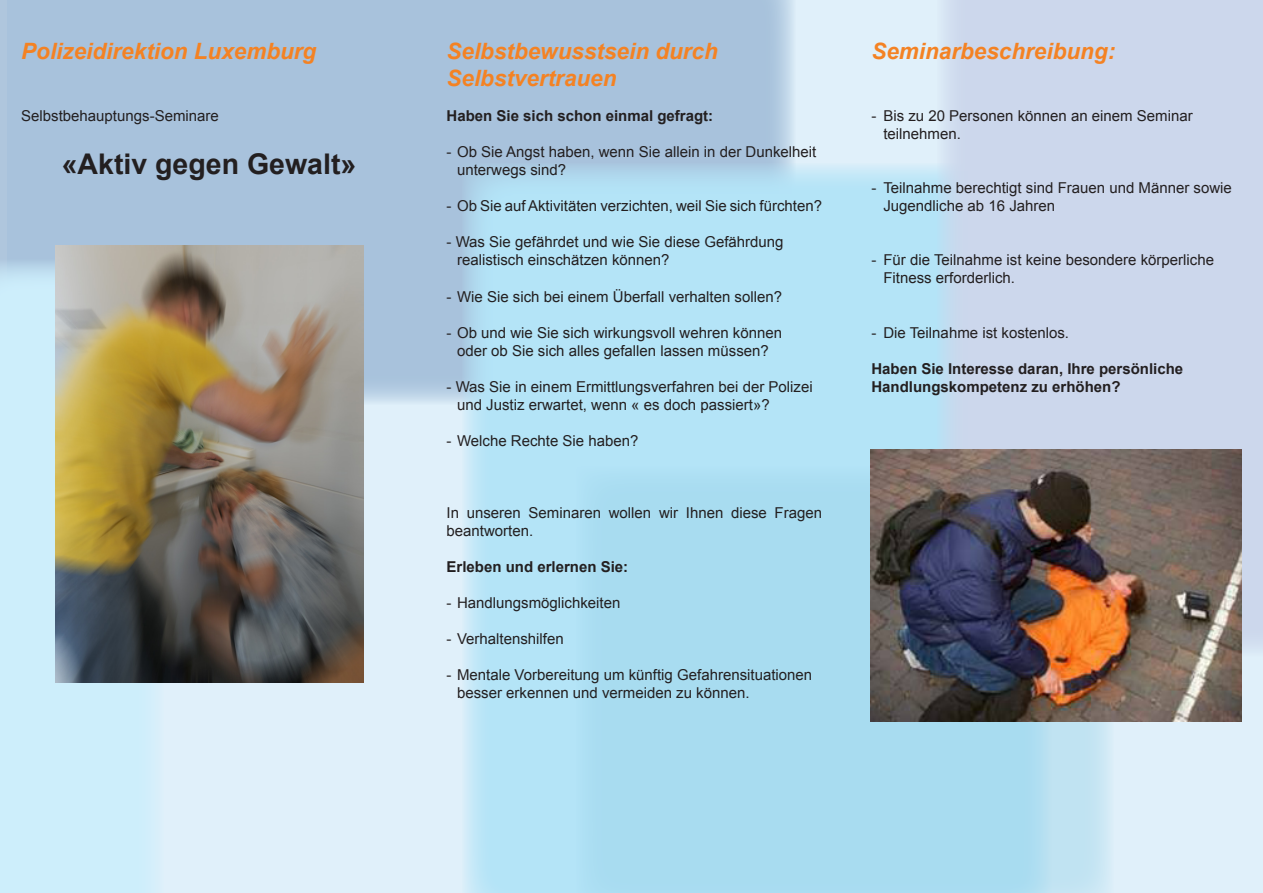
<style>
.page{position:relative;width:1263px;height:893px;background:#fff}
.page>*{position:absolute;margin:0;border:0;box-sizing:border-box;transform-origin:0 0}
.t1{font:700 28.5px "Arial";color:#231f20}
.t2{font:italic 700 22.5px "Arial";color:#f48223}
.t3{font:15px/18px "Arial";color:#231f20}
.t4{font:700 15px/18px "Arial";color:#231f20}
</style>
<div class="page">
<div style="left:7px;top:0;width:1256px;height:893px;background:#e0f0fa"></div>
<div style="left:0;top:0;width:796px;height:405px;background:#a8c2dc"></div>
<svg style="left:462px;top:163px;width:475px;height:730px;fill:#b4e4f7"></svg>
<div style="left:937px;top:0;width:326px;height:656px;background:#ccd7ec"></div>
<div style="left:0;top:259px;width:164px;height:634px;background:#cdeefb"></div>
<svg style="left:576px;top:466px;width:538px;height:427px;fill:#a8dcf0"></svg>
<img style="left:56px;top:245px;width:307px;height:437px">
<img style="left:871px;top:449px;width:371px;height:272px">
<p class="t2" style="left:21px;top:36px;width:297px">Polizeidirektion Luxemburg</p>
<p class="t2" style="left:871px;top:36px;width:245px">Seminarbeschreibung:</p>
<p class="t2" style="left:446px;top:36px;width:273px">Selbstbewusstsein durch</p>
<p class="t2" style="left:446px;top:63px;width:172px">Selbstvertrauen</p>
<p class="t3" style="left:21px;top:107px;width:199px">Selbstbehauptungs-Seminare</p>
<p class="t1" style="left:62px;top:145px;width:296px">«Aktiv gegen Gewalt»</p>
<p class="t4" style="left:446px;top:108px;width:268px">Haben Sie sich schon einmal gefragt:</p>
<p class="t3" style="left:446px;top:143px;width:371px">- Ob Sie Angst haben, wenn Sie allein in der Dunkelheit</p>
<p class="t3" style="left:457px;top:161px;width:111px">unterwegs sind?</p>
<p class="t3" style="left:446px;top:197px;width:377px">- Ob Sie auf Aktivitäten verzichten, weil Sie sich fürchten?</p>
<p class="t3" style="left:446px;top:233px;width:339px">- Was Sie gefährdet und wie Sie diese Gefährdung</p>
<p class="t3" style="left:457px;top:251px;width:214px">realistisch einschätzen können?</p>
<p class="t3" style="left:446px;top:287px;width:337px">- Wie Sie sich bei einem Überfall verhalten sollen?</p>
<p class="t3" style="left:446px;top:323px;width:337px">- Ob und wie Sie sich wirkungsvoll wehren können</p>
<p class="t3" style="left:457px;top:341px;width:313px">oder ob Sie sich alles gefallen lassen müssen?</p>
<p class="t3" style="left:446px;top:377px;width:368px">- Was Sie in einem Ermittlungsverfahren bei der Polizei</p>
<p class="t3" style="left:457px;top:395px;width:314px">und Justiz erwartet, wenn « es doch passiert»?</p>
<p class="t3" style="left:446px;top:431px;width:193px">- Welche Rechte Sie haben?</p>
<p class="t3" style="left:446px;top:503px;width:377px">In unseren Seminaren wollen wir Ihnen diese Fragen beantworten.</p>
<p class="t4" style="left:446px;top:558px;width:183px">Erleben und erlernen Sie:</p>
<p class="t3" style="left:446px;top:593px;width:175px">- Handlungsmöglichkeiten</p>
<p class="t3" style="left:446px;top:629px;width:119px">- Verhaltenshilfen</p>
<p class="t3" style="left:446px;top:665px;width:367px">- Mentale Vorbereitung um künftig Gefahrensituationen</p>
<p class="t3" style="left:457px;top:683px;width:294px">besser erkennen und vermeiden zu können.</p>
<p class="t3" style="left:871px;top:107px;width:323px">- Bis zu 20 Personen können an einem Seminar</p>
<p class="t3" style="left:883px;top:125px;width:79px">teilnehmen.</p>
<p class="t3" style="left:871px;top:179px;width:362px">- Teilnahme berechtigt sind Frauen und Männer sowie</p>
<p class="t3" style="left:883px;top:197px;width:173px">Jugendliche ab 16 Jahren</p>
<p class="t3" style="left:871px;top:251px;width:344px">- Für die Teilnahme ist keine besondere körperliche</p>
<p class="t3" style="left:883px;top:269px;width:133px">Fitness erforderlich.</p>
<p class="t3" style="left:871px;top:323px;width:199px">- Die Teilnahme ist kostenlos.</p>
<p class="t4" style="left:871px;top:360px;width:313px">Haben Sie Interesse daran, Ihre persönliche<br>Handlungskompetenz zu erhöhen?</p>
</div>
